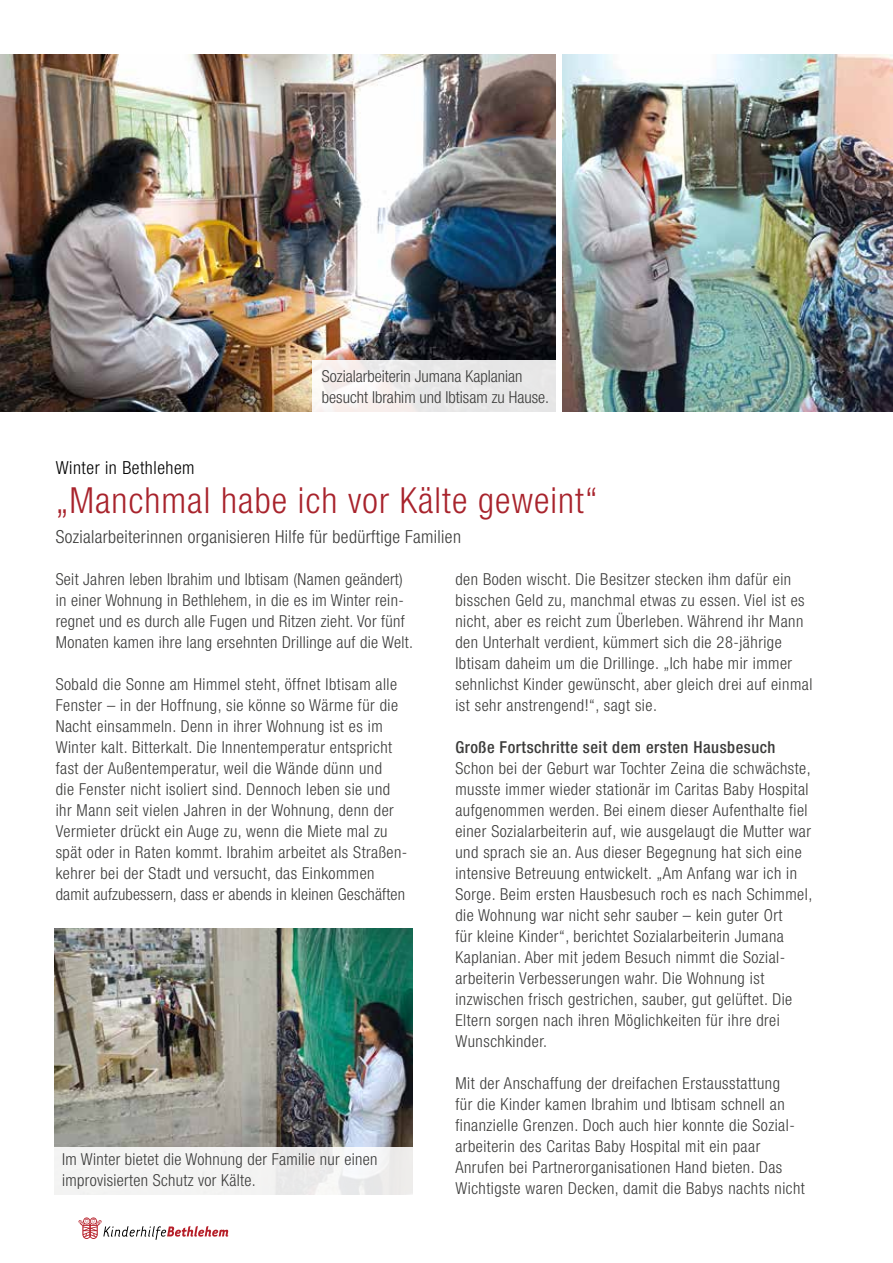
<style>
.page{position:relative;width:893px;height:1263px;background:#fff}
.page>*{position:absolute;margin:0;border:0;box-sizing:border-box;transform-origin:0 0}
.t1{font:300 condensed 36px "Helvetica Neue";letter-spacing:.03em;color:#a8232c}
.t2{font:300 condensed 18px "Helvetica Neue";letter-spacing:.02em;color:#3c3c3b}
.t3{font:300 condensed 18px "Helvetica Neue";letter-spacing:.03em;color:#000}
.t4{font:300 condensed 16.5px/21px "Helvetica Neue";letter-spacing:.03em;color:#3c3c3b}
.t5{font:300 condensed 16.5px/21px "Helvetica Neue";color:#3c3c3b}
.t6{font:500 condensed 16.5px "Helvetica Neue";letter-spacing:.03em;color:#3c3c3b}
</style>
<div class="page">
<svg style="left:78px;top:1217px;width:150px;height:23px"></svg>
<img style="left:0;top:54px;width:556px;height:357px">
<img style="left:563px;top:54px;width:330px;height:357px">
<svg style="left:312px;top:360px;width:244px;height:52px;fill:#e9e9e9"></svg>
<img style="left:54px;top:928px;width:359px;height:219px">
<div style="left:48px;top:1147px;width:376px;height:53px;background:#f3f3f3"></div>
<p class="t5" style="left:322px;top:366px;width:229px">Sozialarbeiterin Jumana Kaplanian besucht Ibrahim und Ibtisam zu Hause.</p>
<p class="t3" style="left:56px;top:457px;width:140px">Winter in Bethlehem</p>
<h1 class="t1" style="left:56px;top:479px;width:543px">„Manchmal habe ich vor Kälte geweint“</h1>
<p class="t2" style="left:56px;top:526px;width:407px">Sozialarbeiterinnen organisieren Hilfe für bedürftige Familien</p>
<p class="t4" style="left:56px;top:568px;width:359px">Seit Jahren leben Ibrahim und Ibtisam (Namen geändert) in einer Wohnung in Bethlehem, in die es im Winter rein&shy;regnet und es durch alle Fugen und Ritzen zieht. Vor fünf Monaten kamen ihre lang ersehnten Drillinge auf die Welt.</p>
<p class="t4" style="left:56px;top:673px;width:353px">Sobald die Sonne am Himmel steht, öffnet Ibtisam alle Fenster – in der Hoffnung, sie könne so Wärme für die Nacht einsammeln. Denn in ihrer Wohnung ist es im Winter kalt. Bitterkalt. Die Innentemperatur entspricht fast der Außentemperatur, weil die Wände dünn und<br>die Fenster nicht isoliert sind. Dennoch leben sie und ihr Mann seit vielen Jahren in der Wohnung, denn der Vermieter drückt ein Auge zu, wenn die Miete mal zu spät oder in Raten kommt. Ibrahim arbeitet als Straßen&shy;kehrer bei der Stadt und versucht, das Einkommen damit aufzubessern, dass er abends in kleinen Geschäften</p>
<p class="t4" style="left:455px;top:568px;width:358px">den Boden wischt. Die Besitzer stecken ihm dafür ein bisschen Geld zu, manchmal etwas zu essen. Viel ist es nicht, aber es reicht zum Überleben. Während ihr Mann den Unterhalt verdient, kümmert sich die 28-jährige Ibtisam daheim um die Drillinge. „Ich habe mir immer sehnlichst Kinder gewünscht, aber gleich drei auf einmal ist sehr anstrengend!“, sagt sie.</p>
<p class="t6" style="left:455px;top:737px;width:322px">Große Fortschritte seit dem ersten Hausbesuch</p>
<p class="t4" style="left:455px;top:757px;width:358px">Schon bei der Geburt war Tochter Zeina die schwächste, musste immer wieder stationär im Caritas Baby Hospital aufgenommen werden. Bei einem dieser Aufenthalte fiel einer Sozialarbeiterin auf, wie ausgelaugt die Mutter war und sprach sie an. Aus dieser Begegnung hat sich eine intensive Betreuung entwickelt. „Am Anfang war ich in Sorge. Beim ersten Hausbesuch roch es nach Schimmel, die Wohnung war nicht sehr sauber – kein guter Ort<br>für kleine Kinder“, berichtet Sozialarbeiterin Jumana Kaplanian. Aber mit jedem Besuch nimmt die Sozial&shy;arbeiterin Verbesserungen wahr. Die Wohnung ist inzwischen frisch gestrichen, sauber, gut gelüftet. Die Eltern sorgen nach ihren Möglichkeiten für ihre drei Wunschkinder.</p>
<p class="t4" style="left:455px;top:1072px;width:351px">Mit der Anschaffung der dreifachen Erstausstattung<br>für die Kinder kamen Ibrahim und Ibtisam schnell an finanzielle Grenzen. Doch auch hier konnte die Sozial&shy;arbeiterin des Caritas Baby Hospital mit ein paar Anrufen bei Partnerorganisationen Hand bieten. Das Wichtigste waren Decken, damit die Babys nachts nicht</p>
<p class="t4" style="left:62px;top:1149px;width:317px">Im Winter bietet die Wohnung der Familie nur einen improvisierten Schutz vor Kälte.</p>
</div>
